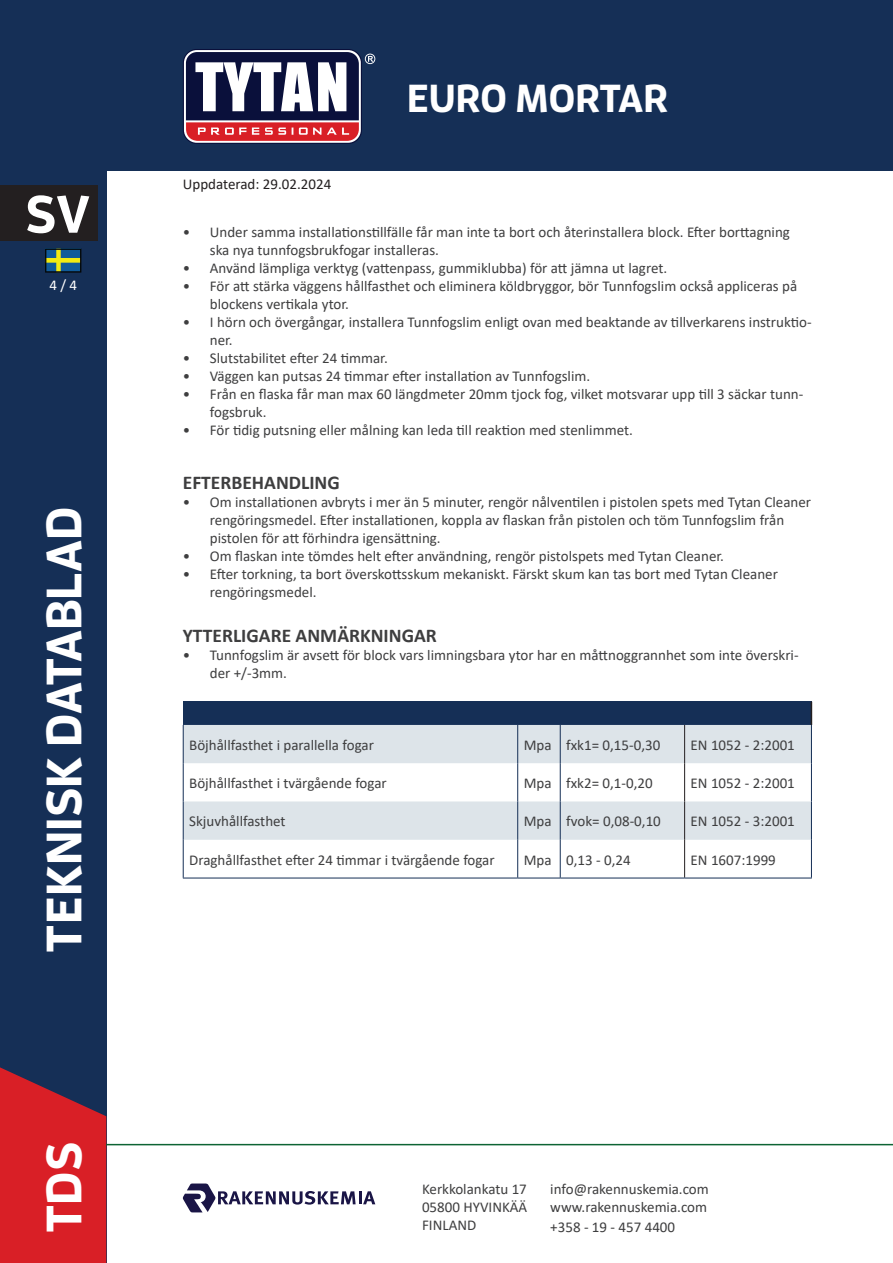
<style>
.page{position:relative;width:893px;height:1263px;background:#fff}
.page>*{position:absolute;margin:0;border:0;box-sizing:border-box;transform-origin:0 0}
.t1{font:700 52.5px "Enzo OT";color:#fff}
.t2{font:700 49.5px "Enzo OT";color:#fff}
.t3{font:700 39px "Enzo OT";color:#fff}
.t4{font:700 19.5px "Calibri";color:#3e3e3f}
.t5{font:15px/18px "Calibri";color:#3e3e3f}
.t6{font:15px "Calibri";color:#231f20}
.t7{font:15px "Calibri";color:#fff}
</style>
<div class="page">
<div style="left:0;top:0;width:893px;height:170px;background:#152f56"></div>
<div style="left:0;top:170px;width:106px;height:1093px;background:#152f56"></div>
<svg style="left:0;top:1067px;width:106px;height:196px;background:#c0212c"></svg>
<hr style="left:106px;top:1144px;width:787px;height:1px;background:#0d6434">
<div style="left:0;top:186px;width:98px;height:55px;background:#231f20"></div>
<svg style="left:183px;top:49px;width:179px;height:95px"></svg>
<div style="left:184px;top:50px;width:177px;height:93px;background:#fff;border-radius:13px"></div>
<svg style="left:365px;top:54px;width:10px;height:10px"></svg>
<svg style="left:186px;top:52px;width:173px;height:89px"></svg>
<svg style="left:182px;top:1183px;width:193px;height:29px"></svg>
<svg style="left:45px;top:249px;width:36px;height:24px"></svg>
<div style="left:183px;top:702px;width:628px;height:23px;background:#152f56"></div>
<svg style="left:184px;top:725px;width:627px;height:115px;fill:#dde4e9"></svg>
<svg style="left:811px;top:702px;width:1px;height:23px"></svg>
<hr style="left:684px;top:725px;width:1px;height:38px;background:#231f20">
<hr style="left:684px;top:763px;width:1px;height:38px;background:#231f20">
<hr style="left:684px;top:801px;width:1px;height:39px;background:#231f20">
<hr style="left:684px;top:840px;width:1px;height:38px;background:#231f20">
<hr style="left:183px;top:725px;width:1px;height:38px;background:#152f56">
<hr style="left:811px;top:725px;width:1px;height:38px;background:#152f56">
<hr style="left:183px;top:763px;width:1px;height:38px;background:#152f56">
<hr style="left:811px;top:763px;width:1px;height:38px;background:#152f56">
<hr style="left:183px;top:801px;width:1px;height:39px;background:#152f56">
<hr style="left:811px;top:801px;width:1px;height:39px;background:#152f56">
<hr style="left:183px;top:840px;width:1px;height:38px;background:#152f56">
<hr style="left:811px;top:840px;width:1px;height:38px;background:#152f56">
<hr style="left:183px;top:878px;width:335px;height:1px;background:#152f56">
<hr style="left:518px;top:878px;width:42px;height:1px;background:#152f56">
<hr style="left:560px;top:878px;width:125px;height:1px;background:#152f56">
<hr style="left:685px;top:878px;width:127px;height:1px;background:#152f56">
<hr style="left:517px;top:725px;width:1px;height:38px;background:#152f56">
<hr style="left:560px;top:725px;width:1px;height:38px;background:#152f56">
<hr style="left:517px;top:763px;width:1px;height:38px;background:#152f56">
<hr style="left:560px;top:763px;width:1px;height:38px;background:#152f56">
<hr style="left:517px;top:801px;width:1px;height:39px;background:#152f56">
<hr style="left:560px;top:801px;width:1px;height:39px;background:#152f56">
<hr style="left:517px;top:840px;width:1px;height:38px;background:#152f56">
<hr style="left:560px;top:840px;width:1px;height:38px;background:#152f56">
<h1 class="t1" style="left:25px;top:181px;width:66px">SV</h1>
<p class="t7" style="left:49px;top:275px;width:29px">4 / 4</p>
<h2 class="t2" style="left:33px;top:952px;width:448px;rotate:-90deg">TEKNISK DATABLAD</h2>
<h2 class="t2" style="left:33px;top:1233px;width:93px;rotate:-90deg">TDS</h2>
<p class="t6" style="left:183px;top:173px;width:150px">Uppdaterad: 29.02.2024</p>
<h3 class="t3" style="left:407px;top:73px;width:263px">EURO MORTAR</h3>
<p class="t5" style="left:210px;top:222px;width:582px;text-indent:-27px">• Under samma installationstillfälle får man inte ta bort och återinstallera block. Efter borttagning ska nya tunnfogsbrukfogar installeras.</p>
<p class="t5" style="left:183px;top:258px;width:486px">• Använd lämpliga verktyg (vattenpass, gummiklubba) för att jämna ut lagret.</p>
<p class="t5" style="left:210px;top:276px;width:589px;text-indent:-27px">• För att stärka väggens hållfasthet och eliminera köldbryggor, bör Tunnfogslim också appliceras på blockens vertikala ytor.</p>
<p class="t5" style="left:210px;top:312px;width:603px;text-indent:-27px">• I hörn och övergångar, installera Tunnfogslim enligt ovan med beaktande av tillverkarens instruktio&shy;ner.</p>
<p class="t5" style="left:183px;top:348px;width:206px">• Slutstabilitet efter 24 timmar.</p>
<p class="t5" style="left:183px;top:366px;width:409px">• Väggen kan putsas 24 timmar efter installation av Tunnfogslim.</p>
<p class="t5" style="left:210px;top:384px;width:595px;text-indent:-27px">• Från en flaska får man max 60 längdmeter 20mm tjock fog, vilket motsvarar upp till 3 säckar tunn&shy;fogsbruk.</p>
<p class="t5" style="left:183px;top:420px;width:451px">• För tidig putsning eller målning kan leda till reaktion med stenlimmet.</p>
<h3 class="t4" style="left:183px;top:468px;width:159px">EFTERBEHANDLING</h3>
<p class="t5" style="left:210px;top:492px;width:603px;text-indent:-27px">• Om installationen avbryts i mer än 5 minuter, rengör nålventilen i pistolen spets med Tytan Cleaner rengöringsmedel. Efter installationen, koppla av flaskan från pistolen och töm Tunnfogslim från pistolen för att förhindra igensättning.</p>
<p class="t5" style="left:183px;top:546px;width:543px">• Om flaskan inte tömdes helt efter användning, rengör pistolspets med Tytan Cleaner.</p>
<p class="t5" style="left:210px;top:564px;width:570px;text-indent:-27px">• Efter torkning, ta bort överskottsskum mekaniskt. Färskt skum kan tas bort med Tytan Cleaner rengöringsmedel.</p>
<h3 class="t4" style="left:183px;top:621px;width:256px">YTTERLIGARE ANMÄRKNINGAR</h3>
<p class="t5" style="left:210px;top:645px;width:590px;text-indent:-27px">• Tunnfogslim är avsett för block vars limningsbara ytor har en måttnoggrannhet som inte överskri&shy;der +/-3mm.</p>
<p class="t5" style="left:189px;top:735px;width:186px">Böjhållfasthet i parallella fogar</p>
<p class="t5" style="left:524px;top:735px;width:138px">Mpa fxk1= 0,15-0,30</p>
<p class="t5" style="left:691px;top:735px;width:106px">EN 1052 - 2:2001</p>
<p class="t5" style="left:189px;top:774px;width:199px">Böjhållfasthet i tvärgående fogar</p>
<p class="t5" style="left:524px;top:774px;width:130px">Mpa fxk2= 0,1-0,20</p>
<p class="t5" style="left:691px;top:774px;width:106px">EN 1052 - 2:2001</p>
<p class="t5" style="left:189px;top:812px;width:98px">Skjuvhållfasthet</p>
<p class="t5" style="left:524px;top:812px;width:139px">Mpa fvok= 0,08-0,10</p>
<p class="t5" style="left:691px;top:812px;width:106px">EN 1052 - 3:2001</p>
<p class="t5" style="left:189px;top:850px;width:307px">Draghållfasthet efter 24 timmar i tvärgående fogar</p>
<p class="t5" style="left:524px;top:850px;width:109px">Mpa 0,13 - 0,24</p>
<p class="t5" style="left:691px;top:850px;width:87px">EN 1607:1999</p>
<p class="t5" style="left:422px;top:1180px;width:107px;text-align:justify">Kerkkolankatu 17<br>05800 HYVINKÄÄ FINLAND</p>
<p class="t5" style="left:550px;top:1180px;width:160px;line-height:18.6px;text-align:justify">info@rakennuskemia.com www.rakennuskemia.com +358 - 19 - 457 4400</p>
</div>
